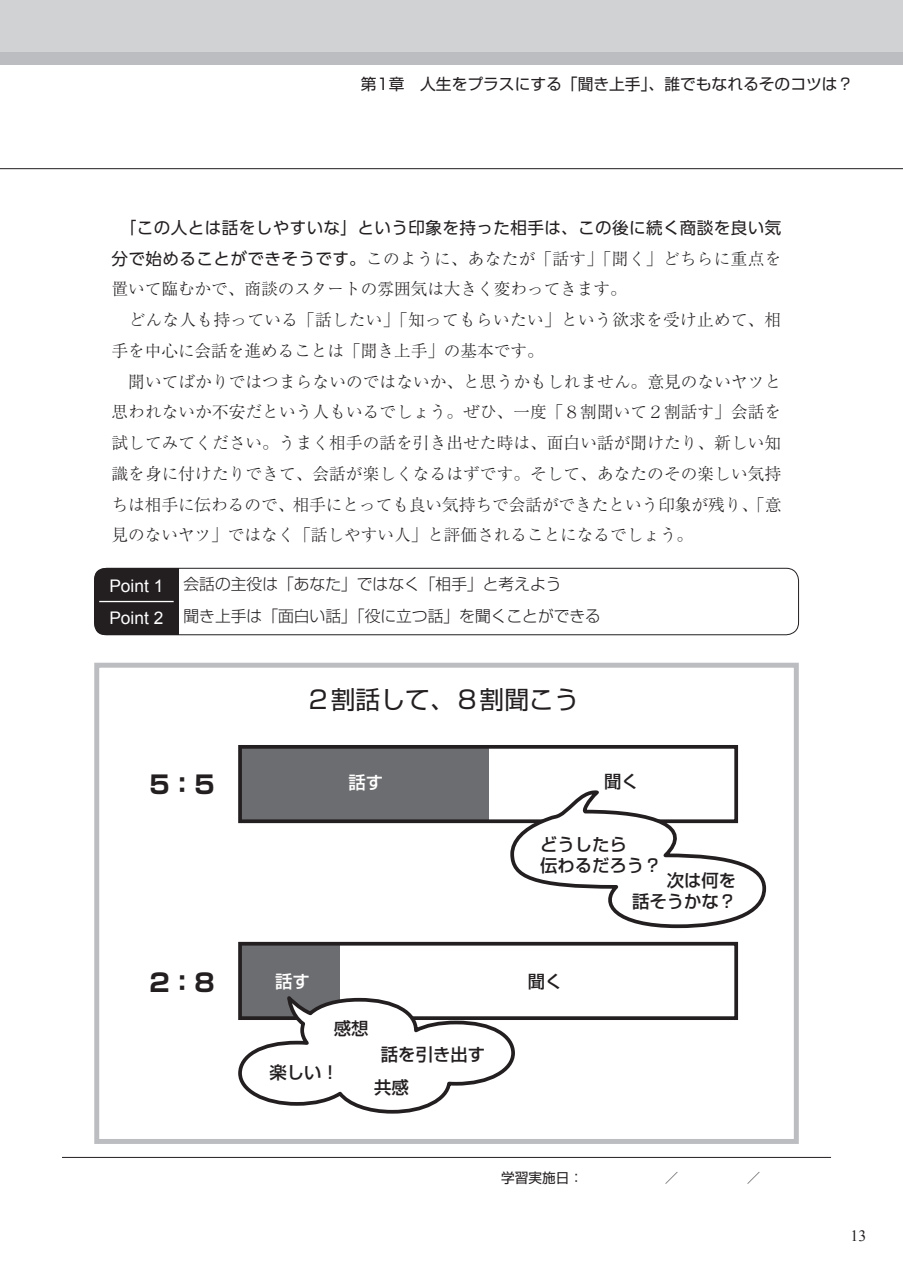
<style>
.page{position:relative;width:903px;height:1275px;background:#fff}
.page>*{position:absolute;margin:0;border:0;box-sizing:border-box;transform-origin:0 0}
.t1{font:24.85px "Shin Go Pr 6 N";color:#231f20}
.t2{font:700 24.85px "Shin Go Pr 6 N";color:#231f20}
.t3{font:500 17.32px/21px "Shin Go Pr 6 N";color:#231f20;text-align:right}
.t4{font:17.32px/32.2px "Arial";color:#fff}
.t5{font:500 17.32px "Shin Go Pr 6 N";color:#fff}
.t6{font:300 16.62px/30.8px "Ryumin Pr 6 N";letter-spacing:.01em;color:#231f20}
.t7{font:16.62px "UD Shin Go Pro";letter-spacing:.02em;color:#231f20}
.t8{font:300 15.75px/32.2px "Shin Go Pr 6 N";color:#231f20}
.t9{font:15.75px "Shin Go Pr 6 N";color:#231f20}
.t10{font:15.75px "Times New Roman";color:#231f20}
.s1{font-family:"UD Shin Go Pro";font-weight:400}
</style>
<div class="page">
<div style="left:0;top:0;width:903px;height:64px;background:#d1d2d4"></div>
<div style="left:0;top:52px;width:903px;height:12px;background:#bcbdc0"></div>
<hr style="left:0;top:168px;width:903px;height:1px;background:#231f20">
<div style="left:107px;top:568px;width:72px;height:67px;background:#231f20"></div>
<div style="left:94px;top:568px;width:705px;height:67px;border:1px solid #231f20;border-radius:12px"></div>
<div style="left:94px;top:568px;width:25px;height:67px;background:#231f20;border-radius:11px"></div>
<hr style="left:99px;top:601px;width:75px;height:1px;background:#fff">
<div style="left:94px;top:663px;width:705px;height:481px;border:5px solid #bcbdc0"></div>
<hr style="left:62px;top:1157px;width:769px;height:1px;background:#231f20">
<div style="left:240px;top:747px;width:248px;height:74px;background:#6c6d70"></div>
<div style="left:238px;top:745px;width:500px;height:78px;border:4px solid #231f20"></div>
<div style="left:240px;top:944px;width:99px;height:74px;background:#6c6d70"></div>
<div style="left:238px;top:942px;width:500px;height:78px;border:4px solid #231f20"></div>
<svg style="left:238px;top:996px;width:279px;height:118px"></svg>
<svg style="left:508px;top:789px;width:259px;height:140px"></svg>
<p class="t9" style="left:361px;top:71px;width:494px">第1章　人生をプラスにする「聞き上手」、誰でもなれるそのコツは？</p>
<p class="t7" style="left:120px;top:214px;width:663px">「この人とは話をしやすいな」という印象を持った相手は、この後に続く商談を良い気</p>
<p class="t6" style="left:112px;top:242px;width:671px"><span class="s1">分で始めることができそうです。</span>このように、あなたが「話す」「聞く」どちらに重点を置いて臨むかで、商談のスタートの雰囲気は大きく変わってきます。<br>　どんな人も持っている「話したい」「知ってもらいたい」という欲求を受け止めて、相手を中心に会話を進めることは「聞き上手」の基本です。<br>　聞いてばかりではつまらないのではないか、と思うかもしれません。意見のないヤツと思われないか不安だという人もいるでしょう。ぜひ、一度「８割聞いて２割話す」会話を試してみてください。うまく相手の話を引き出せた時は、面白い話が聞けたり、新しい知識を身に付けたりできて、会話が楽しくなるはずです。そして、あなたのその楽しい気持ちは相手に伝わるので、相手にとっても良い気持ちで会話ができたという印象が残り、「意見のないヤツ」ではなく「話しやすい人」と評価されることになるでしょう。</p>
<p class="t4" style="left:109px;top:570px;width:56px">Point 1<br>Point 2</p>
<p class="t8" style="left:184px;top:566px;width:419px">会話の主役は「あなた」ではなく「相手」と考えよう<br>聞き上手は「面白い話」「役に立つ話」を聞くことができる</p>
<h1 class="t1" style="left:306px;top:679px;width:274px">２割話して、８割聞こう</h1>
<h1 class="t2" style="left:150px;top:765px;width:67px">5：5</h1>
<h1 class="t2" style="left:150px;top:963px;width:67px">2：8</h1>
<p class="t5" style="left:348px;top:768px;width:36px">話す</p>
<p class="t3" style="left:604px;top:770px;width:36px">聞く</p>
<p class="t3" style="left:540px;top:832px;width:123px;text-align:left">どうしたら<br>伝わるだろう？</p>
<p class="t3" style="left:632px;top:869px;width:106px">次は何を<br>話そうかな？</p>
<p class="t5" style="left:275px;top:967px;width:36px">話す</p>
<p class="t3" style="left:528px;top:969px;width:36px">聞く</p>
<p class="t3" style="left:334px;top:1017px;width:36px">感想</p>
<p class="t3" style="left:269px;top:1061px;width:71px">楽しい！</p>
<p class="t3" style="left:381px;top:1043px;width:106px">話を引き出す</p>
<p class="t3" style="left:374px;top:1076px;width:36px">共感</p>
<p class="t10" style="left:850px;top:1226px;width:17px">13</p>
</div>
